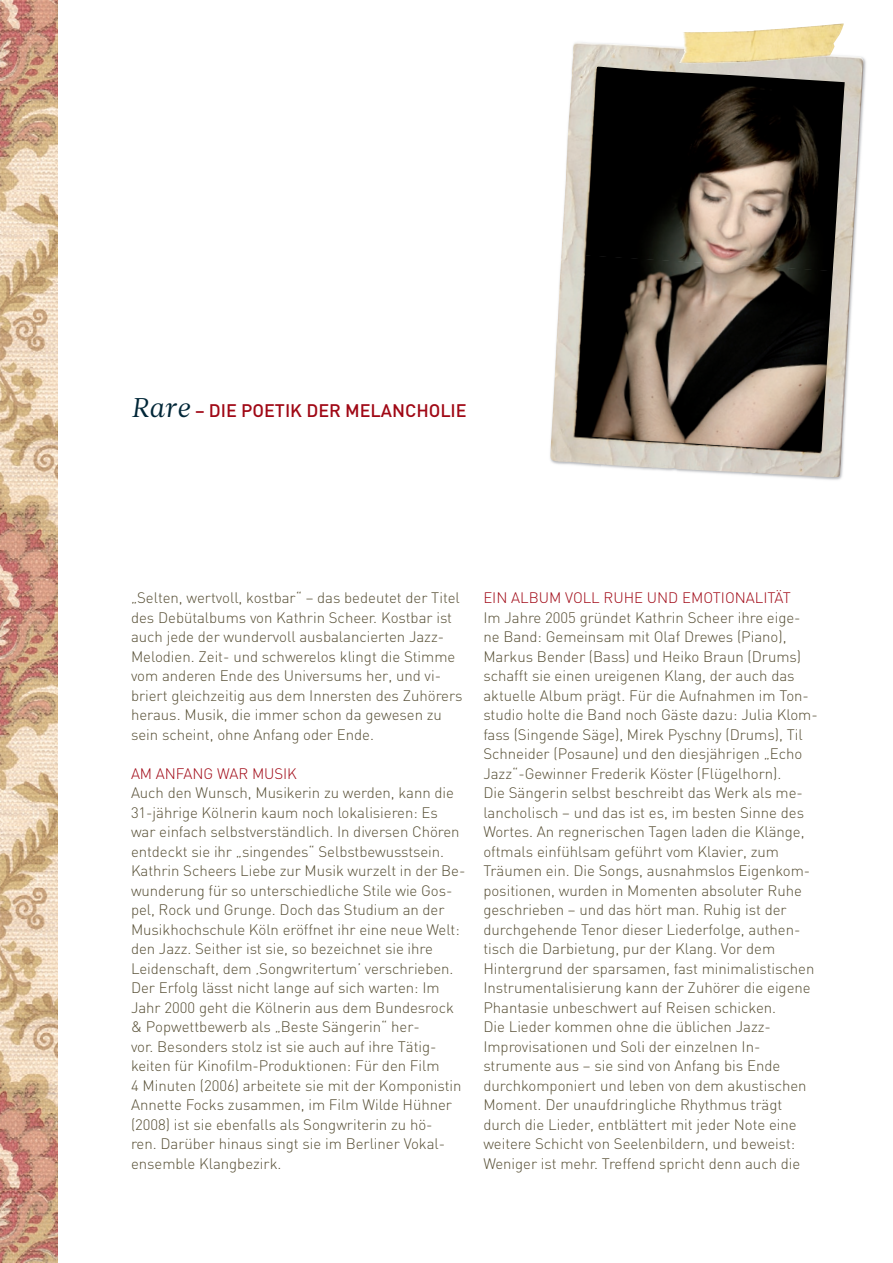
<style>
.page{position:relative;width:893px;height:1263px;background:#fff}
.page>*{position:absolute;margin:0;border:0;box-sizing:border-box;transform-origin:0 0}
.t1{font:500 18px "DIN";color:#a00815}
.t2{font:300 15px/19.5px "DIN";color:#574f35}
.t3{font:300 15px "DIN";color:#a00815}
.s1{font-family:"Leitura News Italic 1";font-weight:400;font-size:27px;color:#002637}
</style>
<div class="page">
<img style="left:0;top:0;width:58px;height:683px">
<img style="left:0;top:590px;width:57px;height:672px">
<img style="left:684px;top:40px;width:182px;height:49px">
<img style="left:550px;top:41px;width:314px;height:437px">
<p class="t1" style="left:131px;top:399px;width:337px"><span class="s1">Rare</span> – DIE POETIK DER MELANCHOLIE</p>
<p class="t2" style="left:131px;top:588px;width:333px">„Selten, wertvoll, kostbar“ – das bedeutet der Titel des Debütalbums von Kathrin Scheer. Kostbar ist auch jede der wundervoll ausbalancierten Jazz-Melodien. Zeit- und schwerelos klingt die Stimme vom anderen Ende des Universums her, und vi&shy;briert gleichzeitig aus dem Innersten des Zuhörers heraus. Musik, die immer schon da gewesen zu sein scheint, ohne Anfang oder Ende.</p>
<p class="t3" style="left:131px;top:764px;width:167px">AM ANFANG WAR MUSIK</p>
<p class="t2" style="left:131px;top:783px;width:336px">Auch den Wunsch, Musikerin zu werden, kann die 31-jährige Kölnerin kaum noch lokalisieren: Es war einfach selbstverständlich. In diversen Chören entdeckt sie ihr „singendes“ Selbstbewusstsein.<br>Kathrin Scheers Liebe zur Musik wurzelt in der Be&shy;wunderung für so unterschiedliche Stile wie Gos&shy;pel, Rock und Grunge. Doch das Studium an der Musikhochschule Köln eröffnet ihr eine neue Welt: den Jazz. Seither ist sie, so bezeichnet sie ihre Leidenschaft, dem ‚Song writertum’ ver schrieben.<br>Der Erfolg lässt nicht lange auf sich warten: Im Jahr 2000 geht die Kölnerin aus dem Bundesrock &amp; Popwettbewerb als „Beste Sängerin“ her-<br>vor. Besonders stolz ist sie auch auf ihre Tätig&shy;keiten für Kinofilm-Produktio nen: Für den Film<br>4 Minuten (2006) arbeitete sie mit der Komponistin Annette Focks zusammen, im Film Wilde Hühner (2008) ist sie ebenfalls als Songwriterin zu hö-<br>ren. Darüber hinaus singt sie im Berliner Vokal&shy;ensemble Klangbezirk.</p>
<p class="t3" style="left:483px;top:588px;width:309px">EIN ALBUM VOLL RUHE UND EMOTIONALITÄT</p>
<p class="t2" style="left:483px;top:607px;width:336px">Im Jahre 2005 gründet Kathrin Scheer ihre eige&shy;ne Band: Gemeinsam mit Olaf Drewes (Piano), Markus Bender (Bass) und Heiko Braun (Drums) schafft sie einen ureigenen Klang, der auch das aktuelle Album prägt. Für die Aufnahmen im Ton&shy;studio holte die Band noch Gäste dazu: Julia Klom&shy;fass (Singende Säge), Mirek Pyschny (Drums), Til Schneider (Posaune) und den diesjährigen „Echo Jazz“-Gewinner Frederik Köster (Flügelhorn).<br>Die Sängerin selbst beschreibt das Werk als me&shy;lancholisch – und das ist es, im besten Sinne des Wortes. An regnerischen Tagen laden die Klänge, oftmals einfühlsam geführt vom Klavier, zum Träumen ein. Die Songs, ausnahmslos Eigenkom&shy;positionen, wurden in Momenten absoluter Ruhe geschrieben – und das hört man. Ruhig ist der durchgehende Tenor dieser Liederfolge, authen&shy;tisch die Darbietung, pur der Klang. Vor dem Hintergrund der sparsamen, fast minimalistischen Instrumentalisierung kann der Zuhörer die eigene Phantasie unbeschwert auf Reisen schicken.<br>Die Lieder kommen ohne die üblichen Jazz-Improvisatio nen und Soli der einzelnen In&shy;strumente aus – sie sind von Anfang bis Ende durchkomponiert und leben von dem akustischen Moment. Der unaufdringliche Rhythmus trägt durch die Lieder, entblättert mit jeder Note eine weitere Schicht von Seelenbildern, und beweist:<br>Weniger ist mehr. Treffend spricht denn auch die</p>
</div>
